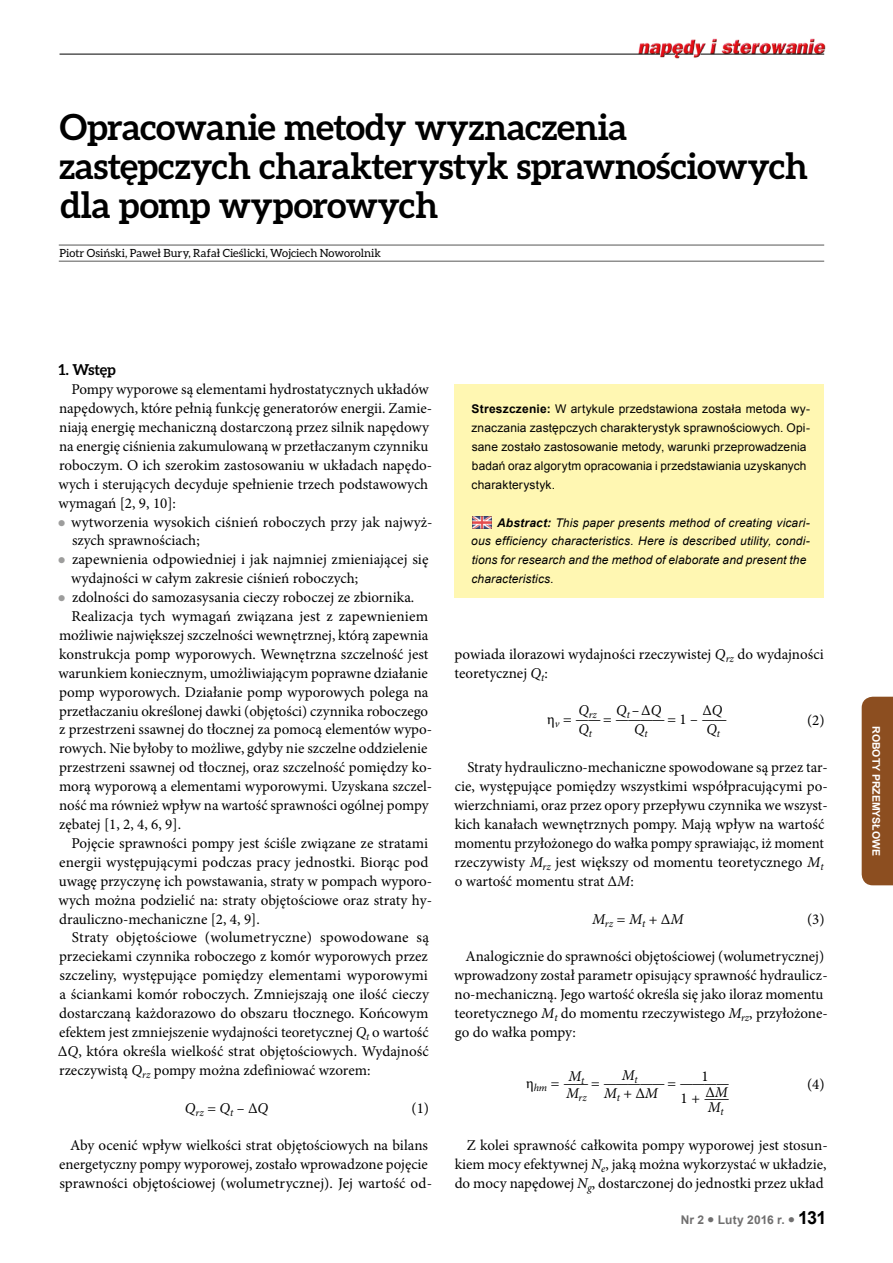
<style>
.page{position:relative;width:893px;height:1263px;background:#fff}
.page>*{position:absolute;margin:0;border:0;box-sizing:border-box;transform-origin:0 0}
.t1{font:700 36px/39px "Aleo";letter-spacing:-.01em;color:#000}
.t2{font:15px/18.9px "Minion Pro";color:#000}
.t3{font:italic 15px "Minion Pro";color:#000}
.t4{font:700 15px "Aleo";letter-spacing:-.015em;color:#000}
.t5{font:12px/18.9px "Arial";letter-spacing:.01em;color:#000}
.t6{font:italic 12px/18.9px "Arial";letter-spacing:.01em;color:#000}
.t7{font:700 12px "Arial";letter-spacing:.015em;color:#706f6f}
.t8{font:11.25px "Aleo";letter-spacing:.01em;color:#000}
.t9{font:700 10.5px "Arial";color:#fff}
.t10{font:italic 10.5px "Minion Pro";color:#000}
.s1{font-style:italic}
.s2{font-style:normal}
.s3{font-weight:700}
.s4{font-size:18px;color:#000}
</style>
<div class="page">
<img style="left:636px;top:38px;width:190px;height:21px">
<hr style="left:60px;top:54px;width:600px;height:1px;background:#000">
<svg style="left:665px;top:54px;width:28px;height:1px"></svg>
<hr style="left:700px;top:54px;width:124px;height:1px;background:#000">
<div style="left:862px;top:697px;width:31px;height:188px;background:#8c4e20"></div>
<hr style="left:59px;top:245px;width:765px;height:1px;background:#575756">
<hr style="left:59px;top:261px;width:765px;height:1px;background:#575756">
<div style="left:454px;top:384px;width:370px;height:214px;background:#fff7b2"></div>
<img style="left:472px;top:517px;width:19px;height:11px">
<h1 class="t1" style="left:59px;top:107px;width:750px">Opracowanie metody wyznaczenia zastępczych charakterystyk sprawnościowych dla pomp wyporowych</h1>
<p class="t8" style="left:59px;top:246px;width:323px">Piotr Osiński, Paweł Bury, Rafał Cieślicki, Wojciech Noworolnik</p>
<p class="t4" style="left:58px;top:361px;width:59px">1. Wstęp</p>
<p class="t2" style="left:59px;top:380px;width:375px;text-indent:13px">Pompy wyporowe są elementami hydrostatycznych układów napędowych, które pełnią funkcję generatorów energii. Zamie&shy;niają energię mechaniczną dostarczoną przez silnik napędowy na energię ciśnienia zakumulowaną w przetłaczanym czynniku roboczym. O ich szerokim zastosowaniu w układach napędo&shy;wych i sterujących decyduje spełnienie trzech podstawowych wymagań [2, 9, 10]:</p>
<p class="t2" style="left:71px;top:512px;width:363px">wytworzenia wysokich ciśnień roboczych przy jak najwyż-</p>
<p class="t2" style="left:72px;top:531px;width:129px">szych sprawnościach;</p>
<p class="t2" style="left:72px;top:550px;width:358px">zapewnienia odpowiedniej i jak najmniej zmieniającej się</p>
<p class="t2" style="left:71px;top:569px;width:289px">wydajności w całym zakresie ciśnień roboczych;</p>
<p class="t2" style="left:72px;top:588px;width:344px">zdolności do samozasysania cieczy roboczej ze zbiornika.</p>
<p class="t2" style="left:71px;top:607px;width:358px">Realizacja tych wymagań związana jest z zapewnieniem</p>
<p class="t2" style="left:59px;top:626px;width:371px">możliwie największej szczelności wewnętrznej, którą zapewnia</p>
<p class="t2" style="left:59px;top:645px;width:371px">konstrukcja pomp wyporowych. Wewnętrzna szczelność jest</p>
<p class="t2" style="left:59px;top:664px;width:371px">warunkiem koniecznym, umożliwiającym poprawne działanie</p>
<p class="t2" style="left:59px;top:682px;width:371px">pomp wyporowych. Działanie pomp wyporowych polega na</p>
<p class="t2" style="left:59px;top:701px;width:370px">przetłaczaniu określonej dawki (objętości) czynnika roboczego</p>
<p class="t2" style="left:59px;top:720px;width:374px">z przestrzeni ssawnej do tłocznej za pomocą elementów wypo-</p>
<p class="t2" style="left:59px;top:739px;width:370px">rowych. Nie byłoby to możliwe, gdyby nie szczelne oddzielenie</p>
<p class="t2" style="left:59px;top:758px;width:375px">przestrzeni ssawnej od tłocznej, oraz szczelność pomiędzy ko-</p>
<p class="t2" style="left:59px;top:777px;width:375px">morą wyporową a elementami wyporowymi. Uzyskana szczel-</p>
<p class="t2" style="left:59px;top:796px;width:371px">ność ma również wpływ na wartość sprawności ogólnej pompy</p>
<p class="t2" style="left:59px;top:815px;width:123px">zębatej [1, 2, 4, 6, 9].</p>
<p class="t2" style="left:71px;top:834px;width:358px">Pojęcie sprawności pompy jest ściśle związane ze stratami</p>
<p class="t2" style="left:59px;top:853px;width:371px">energii występującymi podczas pracy jednostki. Biorąc pod</p>
<p class="t2" style="left:59px;top:871px;width:375px">uwagę przyczynę ich powstawania, straty w pompach wyporo-</p>
<p class="t2" style="left:59px;top:890px;width:375px">wych można podzielić na: straty objętościowe oraz straty hy-</p>
<p class="t2" style="left:59px;top:909px;width:202px">drauliczno-mechaniczne [2, 4, 9].</p>
<p class="t2" style="left:72px;top:928px;width:359px">Straty objętościowe (wolumetryczne) spowodowane są</p>
<p class="t2" style="left:59px;top:947px;width:370px">przeciekami czynnika roboczego z komór wyporowych przez</p>
<p class="t2" style="left:59px;top:966px;width:370px">szczeliny, występujące pomiędzy elementami wyporowymi</p>
<p class="t2" style="left:59px;top:985px;width:371px">a ściankami komór roboczych. Zmniejszają one ilość cieczy</p>
<p class="t2" style="left:59px;top:1004px;width:371px">dostarczaną każdorazowo do obszaru tłocznego. Końcowym</p>
<p class="t2" style="left:59px;top:1023px;width:371px">efektem jest zmniejszenie wydajności teoretycznej <span class="s1">Q</span><sub>t</sub> o wartość</p>
<p class="t2" style="left:58px;top:1042px;width:373px">∆<span class="s1">Q</span>, która określa wielkość strat objętościowych. Wydajność</p>
<p class="t2" style="left:59px;top:1060px;width:313px">rzeczywistą <span class="s1">Q</span><sub>rz</sub> pompy można zdefiniować wzorem:</p>
<p class="t3" style="left:185px;top:1097px;width:85px">Q<sub>rz</sub> = Q<sub>t</sub> <span class="s2">– ∆</span>Q</p>
<p class="t2" style="left:412px;top:1098px;width:19px">(1)</p>
<p class="t2" style="left:59px;top:1136px;width:375px;text-align:center">Aby ocenić wpływ wielkości strat objętościowych na bilans energetyczny pompy wyporowej, zostało wprowadzone pojęcie sprawności objętościowej (wolumetrycznej). Jej wartość od-</p>
<p class="t5" style="left:471px;top:400px;width:340px"><span class="s3">Streszczenie:</span> W artykule przedstawiona została metoda wy&shy;znaczania zastępczych charakterystyk sprawnościowych. Opi&shy;sane zostało zastosowanie metody, warunki przeprowadzenia badań oraz algorytm opracowania i przedstawiania uzyskanych charakterystyk.</p>
<p class="t6" style="left:471px;top:513px;width:340px;text-indent:26px"><span class="s3">Abstract:</span> This paper presents method of creating vicari&shy;ous efficiency characteristics. Here is described utility, condi&shy;tions for research and the method of elaborate and present the characteristics.</p>
<p class="t2" style="left:455px;top:645px;width:371px">powiada ilorazowi wydajności rzeczywistej <span class="s1">Q</span><sub>rz</sub> do wydajności teoretycznej <span class="s1">Q</span><sub>t</sub>:</p>
<p class="t3" style="left:547px;top:709px;width:181px"><span class="s2">η</span><sub>v</sub> = —— = ———— = <span class="s2">1 –</span> ——</p>
<p class="t10" style="left:578px;top:708px;width:20px"><sup>Q</sup>rz</p>
<p class="t3" style="left:616px;top:700px;width:47px">Q<sub>t</sub> –<span class="s2">∆</span>Q</p>
<p class="t2" style="left:703px;top:701px;width:21px">∆<span class="s1">Q</span></p>
<p class="t3" style="left:578px;top:719px;width:15px">Q<sub>t</sub></p>
<p class="t3" style="left:634px;top:719px;width:15px">Q<sub>t</sub></p>
<p class="t3" style="left:706px;top:719px;width:15px">Q<sub>t</sub></p>
<p class="t2" style="left:807px;top:711px;width:19px">(2)</p>
<p class="t2" style="left:454px;top:758px;width:375px;text-indent:13px">Straty hydrauliczno-mechaniczne spowodowane są przez tar&shy;cie, występujące pomiędzy wszystkimi współpracującymi po&shy;wierzchniami, oraz przez opory przepływu czynnika we wszyst&shy;kich kanałach wewnętrznych pompy. Mają wpływ na wartość momentu przyłożonego do wałka pompy sprawiając, iż moment rzeczywisty <span class="s1">M</span><sub>rz</sub> jest większy od momentu teoretycznego <span class="s1">M</span><sub>t </sub>o wartość momentu strat ∆<span class="s1">M</span>:</p>
<p class="t3" style="left:592px;top:908px;width:93px">M<sub>rz</sub> = M<sub>t</sub> <span class="s2">+ ∆</span>M</p>
<p class="t2" style="left:807px;top:909px;width:19px">(3)</p>
<p class="t2" style="left:454px;top:947px;width:375px;text-indent:12px">Analogicznie do sprawności objętościowej (wolumetrycznej) wprowadzony został parametr opisujący sprawność hydraulicz&shy;no-mechaniczną. Jego wartość określa się jako iloraz momentu teoretycznego <span class="s1">M</span><sub>t</sub> do momentu rzeczywistego <span class="s1">M</span><sub>rz</sub>, przyłożone&shy;go do wałka pompy:</p>
<p class="t3" style="left:568px;top:1065px;width:17px">M<sub>t</sub></p>
<p class="t3" style="left:622px;top:1064px;width:17px">M<sub>t</sub></p>
<p class="t2" style="left:701px;top:1067px;width:9px">1</p>
<p class="t3" style="left:526px;top:1073px;width:205px"><span class="s2">η</span><sub>hm</sub> = —— = ————— = ————</p>
<p class="t2" style="left:705px;top:1083px;width:24px">∆<span class="s1">M</span></p>
<p class="t3" style="left:566px;top:1083px;width:93px">M<sub>rz</sub> M<sub>t</sub> + <span class="s2">∆</span>M</p>
<p class="t3" style="left:681px;top:1087px;width:50px"><span class="s2">1</span> + ——</p>
<p class="t3" style="left:708px;top:1097px;width:17px">M<sub>t</sub></p>
<p class="t2" style="left:807px;top:1074px;width:19px">(4)</p>
<p class="t2" style="left:455px;top:1136px;width:375px;text-align:justify;text-indent:12px">Z kolei sprawność całkowita pompy wyporowej jest stosun&shy;kiem mocy efektywnej <span class="s1">N</span><sub>e</sub>, jaką można wykorzystać w układzie, do mocy napędowej <span class="s1">N</span><sub>g</sub>, dostarczonej do jednostki przez układ</p>
<p class="t7" style="left:681px;top:1212px;width:147px">Nr 2 ● Luty 2016 r. ● <span class="s4">131</span></p>
<p class="t9" style="left:883px;top:726px;width:131px;rotate:90deg">Roboty przemysłowe</p>
</div>
